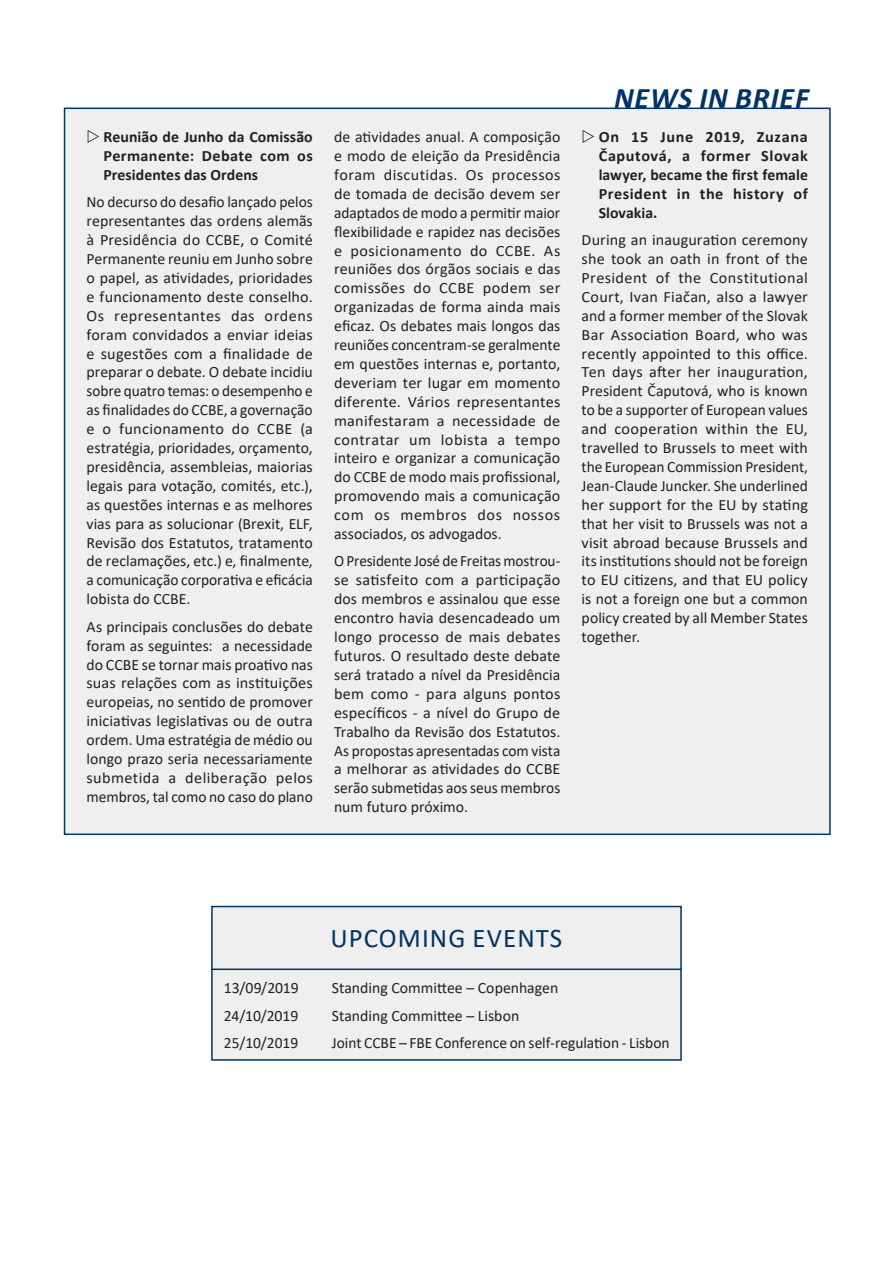
<style>
.page{position:relative;width:893px;height:1263px;background:#fff}
.page>*{position:absolute;margin:0;border:0;box-sizing:border-box;transform-origin:0 0}
.Titre_Box{font:italic 700 30px "Calibri";letter-spacing:.03em;color:#036}
.Titre_Box-2{font:27px "Calibri";letter-spacing:.04em;color:#036}
.Contenu{font:15.75px/18.9px "Calibri";color:#231f20;text-align:justify}
.t1{font:700 15.75px/18.9px "Calibri";letter-spacing:.01em;color:#231f20;text-align:justify}
</style>
<div class="page">
<div style="left:211px;top:906px;width:471px;height:155px;background:#efefef;border:2px solid #036"></div>
<div style="left:65px;top:108px;width:765px;height:726px;background:#efefef"></div>
<hr style="left:211px;top:968px;width:470px;height:2px;background:#036">
<p class="t1" style="left:104px;top:127px;width:211px">Reunião de Junho da Comissão Permanente: Debate com os Presidentes das Ordens</p>
<p class="Contenu" style="left:87px;top:192px;width:228px">No decurso do desafio lançado pelos representantes das ordens alemãs à Presidência do CCBE, o Comité Permanente reuniu em Junho sobre o papel, as atividades, prioridades e funcionamento deste conselho.<br>Os representantes das ordens foram convidados a enviar ideias e sugestões com a finalidade de preparar o debate. O debate incidiu sobre quatro temas: o desempenho e as finalidades do CCBE, a governação e o funcionamento do CCBE (a estratégia, prioridades, orçamento, presidência, assembleias, maiorias legais para votação, comités, etc.), as questões internas e as melhores vias para as solucionar (Brexit, ELF, Revisão dos Estatutos, tratamento de reclamações, etc.) e, finalmente, a comunicação corporativa e eficácia lobista do CCBE.</p>
<p class="Contenu" style="left:87px;top:617px;width:228px">As principais conclusões do debate foram as seguintes: a necessidade do CCBE se tornar mais proativo nas suas relações com as instituições europeias, no sentido de promover iniciativas legislativas ou de outra ordem. Uma estratégia de médio ou longo prazo seria necessariamente submetida a deliberação pelos membros, tal como no caso do plano</p>
<p class="Contenu" style="left:334px;top:127px;width:228px">de atividades anual. A composição e modo de eleição da Presidência foram discutidas. Os processos de tomada de decisão devem ser adaptados de modo a permitir maior flexibilidade e rapidez nas decisões e posicionamento do CCBE. As reuniões dos órgãos sociais e das comissões do CCBE podem ser organizadas de forma ainda mais eficaz. Os debates mais longos das reuniões concentram-se geralmente em questões internas e, portanto, deveriam ter lugar em momento diferente. Vários representantes manifestaram a necessidade de contratar um lobista a tempo inteiro e organizar a comunicação do CCBE de modo mais profissional, promovendo mais a comunicação com os membros dos nossos associados, os advogados.</p>
<p class="Contenu" style="left:334px;top:551px;width:228px">O Presidente José de Freitas mostrou&shy;se satisfeito com a participação dos membros e assinalou que esse encontro havia desencadeado um longo processo de mais debates futuros. O resultado deste debate será tratado a nível da Presidência bem como - para alguns pontos específicos - a nível do Grupo de Trabalho da Revisão dos Estatutos.<br>As propostas apresentadas com vista a melhorar as atividades do CCBE serão submetidas aos seus membros num futuro próximo.</p>
<p class="Titre_Box" style="left:614px;top:76px;width:196px">NEWS IN BRIEF</p>
<p class="t1" style="left:599px;top:127px;width:211px">On 15 June 2019, Zuzana Čaputová, a former Slovak lawyer, became the first female President in the history of Slovakia.</p>
<p class="Contenu" style="left:582px;top:230px;width:228px">During an inauguration ceremony she took an oath in front of the President of the Constitutional Court, Ivan Fiačan, also a lawyer and a former member of the Slovak Bar Association Board, who was recently appointed to this office.<br>Ten days after her inauguration, President Čaputová, who is known to be a supporter of European values and cooperation within the EU, travelled to Brussels to meet with the European Commission President, Jean-Claude Juncker. She underlined her support for the EU by stating that her visit to Brussels was not a visit abroad because Brussels and its institutions should not be foreign to EU citizens, and that EU policy is not a foreign one but a common policy created by all Member States together.</p>
<p class="Titre_Box-2" style="left:330px;top:919px;width:234px">UPCOMING EVENTS</p>
<p class="Contenu" style="left:224px;top:978px;width:76px">13/09/2019</p>
<p class="Contenu" style="left:332px;top:978px;width:228px">Standing Committee – Copenhagen</p>
<p class="Contenu" style="left:224px;top:1005px;width:76px">24/10/2019</p>
<p class="Contenu" style="left:332px;top:1005px;width:189px">Standing Committee – Lisbon</p>
<p class="Contenu" style="left:224px;top:1033px;width:76px">25/10/2019</p>
<p class="Contenu" style="left:332px;top:1033px;width:339px">Joint CCBE – FBE Conference on self-regulation - Lisbon</p>
</div>
